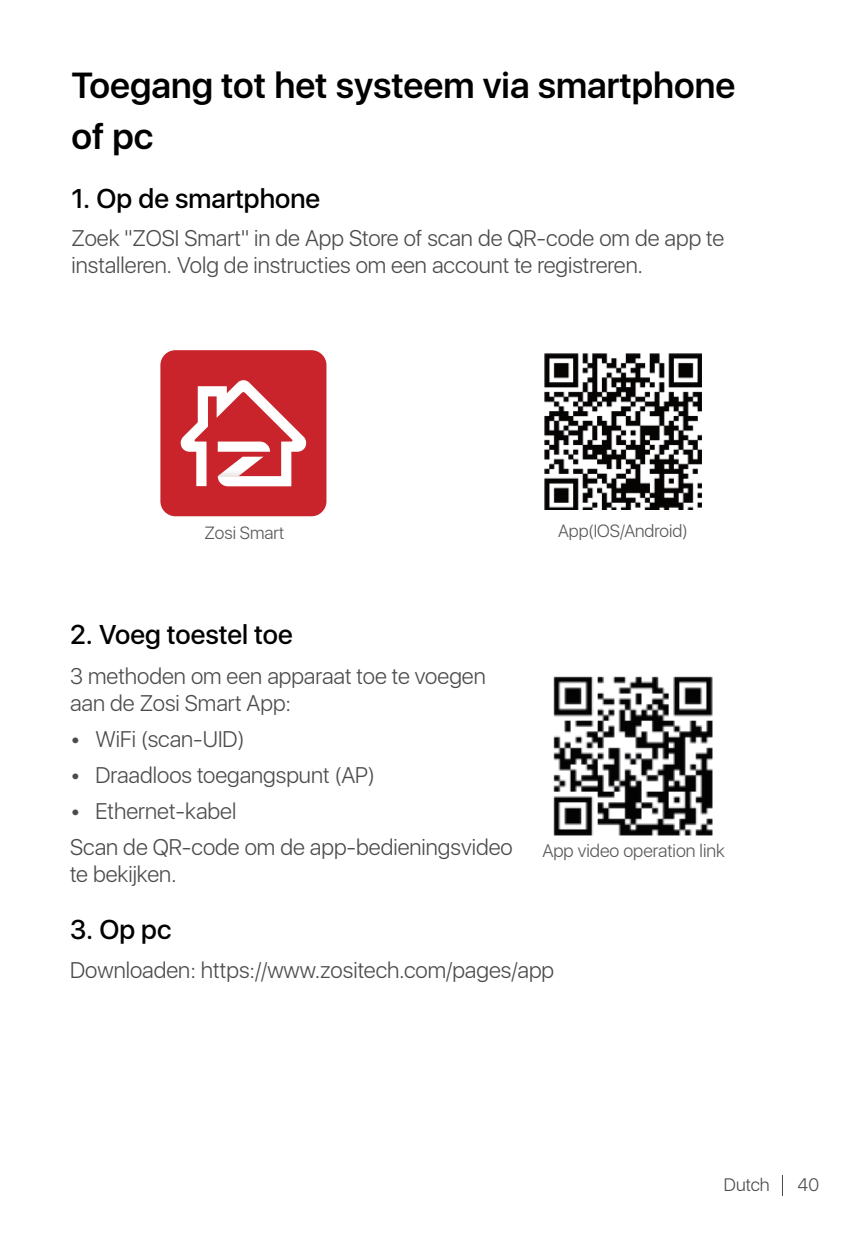
<style>
.page{position:relative;width:868px;height:1234px;background:#fff}
.page>*{position:absolute;margin:0;border:0;box-sizing:border-box;transform-origin:0 0}
.t1{font:600 36px/51px "SFUI Display";color:#000}
.t2{font:500 27px "SFUI Display";color:#000}
.t3{font:300 22.5px/27px "SFUI Display";color:#4b4c4d}
.t4{font:300 18px "SFUI Display";color:#58595b}
.t5{font:300 18px "SFUI Display";color:#4b4c4d}
.t6{font:300 17.7px "SFUI Display";color:#58595b}
</style>
<div class="page">
<img style="left:544px;top:353px;width:157px;height:157px">
<img style="left:553px;top:676px;width:160px;height:159px">
<div style="left:160px;top:350px;width:166px;height:166px;background:#c9242b;border-radius:15px"></div>
<svg style="left:180px;top:380px;width:127px;height:106px"></svg>
<svg style="left:782px;top:1175px;width:1px;height:19px"></svg>
<h1 class="t1" style="left:71px;top:62px;width:665px">Toegang tot het systeem via smartphone of pc</h1>
<p class="t2" style="left:71px;top:179px;width:250px">1. Op de smartphone</p>
<p class="t3" style="left:71px;top:226px;width:654px">Zoek ''ZOSI Smart'' in de App Store of scan de QR-code om de app te installeren. Volg de instructies om een account te registreren.</p>
<p class="t6" style="left:204px;top:521px;width:81px">Zosi Smart</p>
<p class="t6" style="left:558px;top:519px;width:131px">App(IOS/Android)</p>
<p class="t2" style="left:70px;top:616px;width:224px">2. Voeg toestel toe</p>
<p class="t3" style="left:70px;top:663px;width:417px">3 methoden om een apparaat toe te voegen aan de Zosi Smart App:</p>
<p class="t3" style="left:70px;top:726px;width:176px">• WiFi (scan-UID)</p>
<p class="t3" style="left:70px;top:762px;width:306px">• Draadloos toegangspunt (AP)</p>
<p class="t3" style="left:70px;top:794px;width:444px;line-height:36px">• Ethernet-kabel<br>Scan de QR-code om de app-bedieningsvideo</p>
<p class="t3" style="left:70px;top:861px;width:108px">te bekijken.</p>
<p class="t2" style="left:70px;top:910px;width:103px">3. Op pc</p>
<p class="t4" style="left:542px;top:838px;width:184px">App video operation link</p>
<p class="t3" style="left:70px;top:957px;width:485px">Downloaden: https://www.zositech.com/pages/app</p>
<p class="t5" style="left:723px;top:1171px;width:47px">Dutch</p>
<p class="t5" style="left:797px;top:1171px;width:23px">40</p>
</div>
